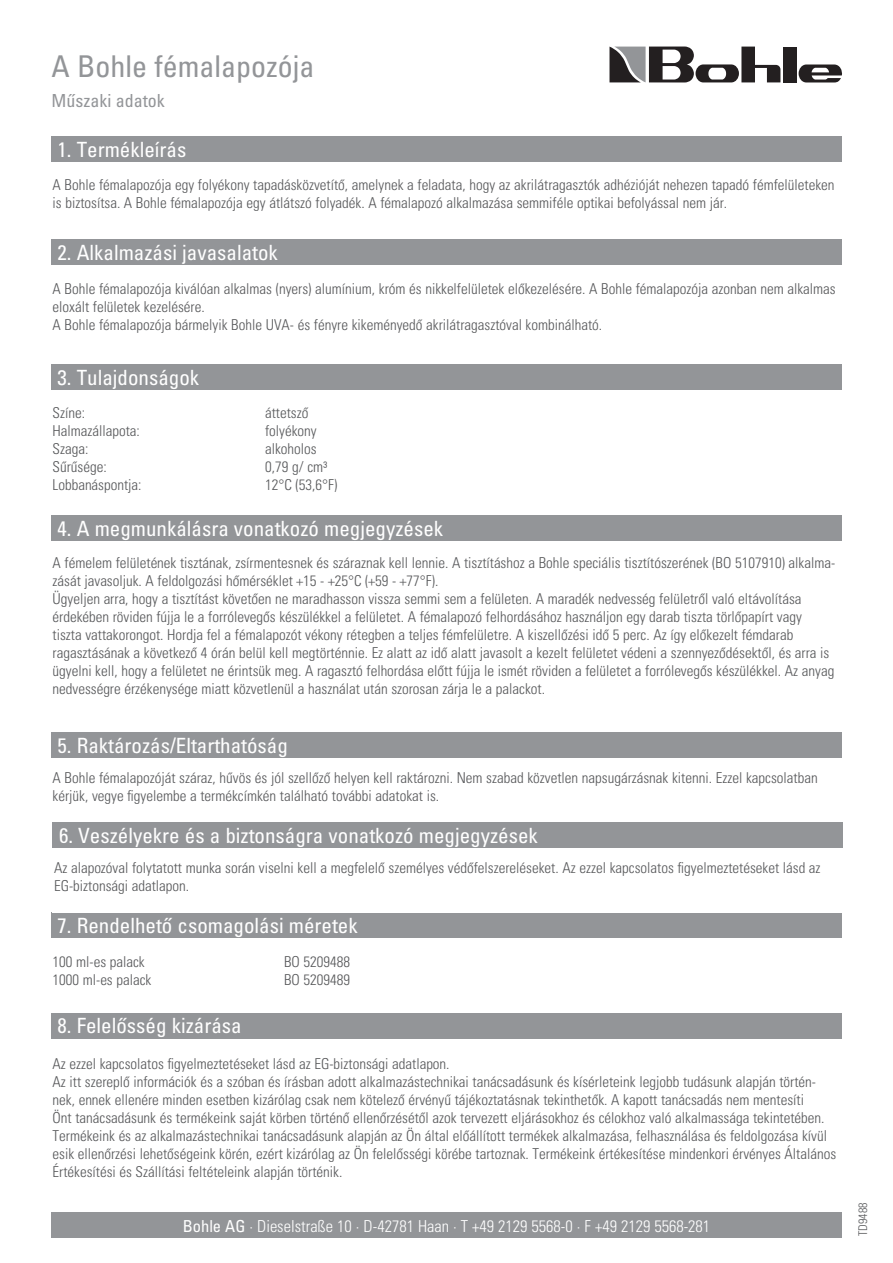
<style>
.page{position:relative;width:893px;height:1263px;background:#fff}
.page>*{position:absolute;margin:0;border:0;box-sizing:border-box;transform-origin:0 0}
.t1{font:condensed 30px "Univers LTCYR 57";color:#939598}
.t2{font:condensed 21px "Univers LTCYR 57";color:#fff}
.t3{font:condensed 18px "Univers LTCYR 57";color:#939598}
.t4{font:300 condensed 16.5px "Univers";color:#fff}
.t5{font:15px/18px "Univers LTCYR 47 Light Cond";color:#57585a}
.t6{font:300 condensed 12px "Univers";color:#57585a}
.s1{font-weight:400}
</style>
<div class="page">
<div style="left:783px;top:47px;width:14px;height:35px;background:#231f20"></div>
<svg style="left:799px;top:65px;width:43px;height:17px"></svg>
<svg style="left:609px;top:47px;width:171px;height:35px"></svg>
<div style="left:51px;top:136px;width:791px;height:26px;background:#939598"></div>
<div style="left:51px;top:239px;width:791px;height:26px;background:#939598"></div>
<div style="left:51px;top:364px;width:791px;height:25px;background:#939598"></div>
<div style="left:51px;top:1013px;width:791px;height:25px;background:#939598"></div>
<div style="left:51px;top:1212px;width:791px;height:25px;background:#939598"></div>
<div style="left:51px;top:913px;width:791px;height:25px;background:#939598"></div>
<div style="left:51px;top:515px;width:791px;height:25px;background:#939598"></div>
<div style="left:51px;top:732px;width:791px;height:26px;background:#939598"></div>
<div style="left:53px;top:822px;width:790px;height:26px;background:#939598"></div>
<p class="t1" style="left:51px;top:47px;width:264px">A Bohle fémalapozója</p>
<p class="t3" style="left:51px;top:89px;width:115px">Műszaki adatok</p>
<p class="t2" style="left:58px;top:136px;width:130px">1. Termékleírás</p>
<p class="t5" style="left:53px;top:175px;width:783px">A Bohle fémalapozója egy folyékony tapadásközvetítő, amelynek a feladata, hogy az akrilátragasztók adhézióját nehezen tapadó fémfelületeken is biztosítsa. A Bohle fémalapozója egy átlátszó folyadék. A fémalapozó alkalmazása semmiféle optikai befolyással nem jár.</p>
<p class="t2" style="left:58px;top:239px;width:222px">2. Alkalmazási javasalatok</p>
<p class="t5" style="left:53px;top:279px;width:785px">A Bohle fémalapozója kiválóan alkalmas (nyers) alumínium, króm és nikkelfelületek előkezelésére. A Bohle fémalapozója azonban nem alkalmas eloxált felületek kezelésére.</p>
<p class="t5" style="left:53px;top:315px;width:551px">A Bohle fémalapozója bármelyik Bohle UVA- és fényre kikeményedő akrilátragasztóval kombinálható.</p>
<p class="t2" style="left:58px;top:364px;width:143px">3. Tulajdonságok</p>
<p class="t5" style="left:53px;top:403px;width:34px">Színe:</p>
<p class="t5" style="left:265px;top:403px;width:45px">áttetsző</p>
<p class="t5" style="left:53px;top:421px;width:89px">Halmazállapota:</p>
<p class="t5" style="left:265px;top:421px;width:53px">folyékony</p>
<p class="t5" style="left:53px;top:439px;width:37px">Szaga:</p>
<p class="t5" style="left:265px;top:439px;width:53px">alkoholos</p>
<p class="t5" style="left:53px;top:457px;width:56px">Sűrűsége:</p>
<p class="t5" style="left:265px;top:457px;width:64px">0,79 g/ cm³</p>
<p class="t5" style="left:53px;top:475px;width:91px">Lobbanáspontja:</p>
<p class="t5" style="left:265px;top:475px;width:74px">12°C (53,6°F)</p>
<p class="t2" style="left:58px;top:515px;width:387px">4. A megmunkálásra vonatkozó megjegyzések</p>
<p class="t5" style="left:53px;top:553px;width:784px">A fémelem felületének tisztának, zsírmentesnek és száraznak kell lennie. A tisztításhoz a Bohle speciális tisztítószerének (BO 5107910) alkalma&shy;zását javasoljuk. A feldolgozási hőmérséklet +15 - +25°C (+59 - +77°F).</p>
<p class="t5" style="left:53px;top:589px;width:783px">Ügyeljen arra, hogy a tisztítást követően ne maradhasson vissza semmi sem a felületen. A maradék nedvesség felületről való eltávolítása érdekében röviden fújja le a forrólevegős készülékkel a felületet. A fémalapozó felhordásához használjon egy darab tiszta törlőpapírt vagy tiszta vattakorongot. Hordja fel a fémalapozót vékony rétegben a teljes fémfelületre. A kiszellőzési idő 5 perc. Az így előkezelt fémdarab ragasztásának a következő 4 órán belül kell megtörténnie. Ez alatt az idő alatt javasolt a kezelt felületet védeni a szennyeződésektől, és arra is ügyelni kell, hogy a felületet ne érintsük meg. A ragasztó felhordása előtt fújja le ismét röviden a felületet a forrólevegős készülékkel. Az anyag nedvességre érzékenysége miatt közvetlenül a használat után szorosan zárja le a palackot.</p>
<p class="t2" style="left:58px;top:732px;width:232px">5. Raktározás/Eltarthatóság</p>
<p class="t5" style="left:53px;top:768px;width:767px">A Bohle fémalapozóját száraz, hűvös és jól szellőző helyen kell raktározni. Nem szabad közvetlen napsugárzásnak kitenni. Ezzel kapcsolatban kérjük, vegye figyelembe a termékcímkén található további adatokat is.</p>
<p class="t2" style="left:59px;top:822px;width:480px">6. Veszélyekre és a biztonságra vonatkozó megjegyzések</p>
<p class="t5" style="left:54px;top:858px;width:768px">Az alapozóval folytatott munka során viselni kell a megfelelő személyes védőfelszereléseket. Az ezzel kapcsolatos figyelmeztetéseket lásd az<br>EG-biztonsági adatlapon.</p>
<p class="t2" style="left:58px;top:913px;width:301px">7. Rendelhető csomagolási méretek</p>
<p class="t5" style="left:53px;top:952px;width:94px">100 ml-es palack</p>
<p class="t5" style="left:284px;top:952px;width:68px">BO 5209488</p>
<p class="t5" style="left:53px;top:970px;width:100px">1000 ml-es palack</p>
<p class="t5" style="left:284px;top:970px;width:68px">BO 5209489</p>
<p class="t2" style="left:58px;top:1013px;width:186px">8. Felelősség kizárása</p>
<p class="t5" style="left:53px;top:1054px;width:399px">Az ezzel kapcsolatos figyelmeztetéseket lásd az EG-biztonsági adatlapon.</p>
<p class="t5" style="left:53px;top:1072px;width:785px">Az itt szereplő információk és a szóban és írásban adott alkalmazástechnikai tanácsadásunk és kísérleteink legjobb tudásunk alapján történ&shy;nek, ennek ellenére minden esetben kizárólag csak nem kötelező érvényű tájékoztatásnak tekinthetők. A kapott tanácsadás nem mentesíti<br>Önt tanácsadásunk és termékeink saját körben történő ellenőrzésétől azok tervezett eljárásokhoz és célokhoz való alkalmassága tekintetében.<br>Termékeink és az alkalmazástechnikai tanácsadásunk alapján az Ön által előállított termékek alkalmazása, felhasználása és feldolgozása kívül esik ellenőrzési lehetőségeink körén, ezért kizárólag az Ön felelősségi körébe tartoznak. Termékeink értékesítése mindenkori érvényes Általános Értékesítési és Szállítási feltételeink alapján történik.</p>
<p class="t4" style="left:183px;top:1217px;width:529px"><span class="s1">Bohle AG</span> · Dieselstraße 10 · D-42781 Haan · T +49 2129 5568-0 · F +49 2129 5568-281</p>
<p class="t6" style="left:856px;top:1236px;width:35px;rotate:-90deg">TD9488</p>
</div>
